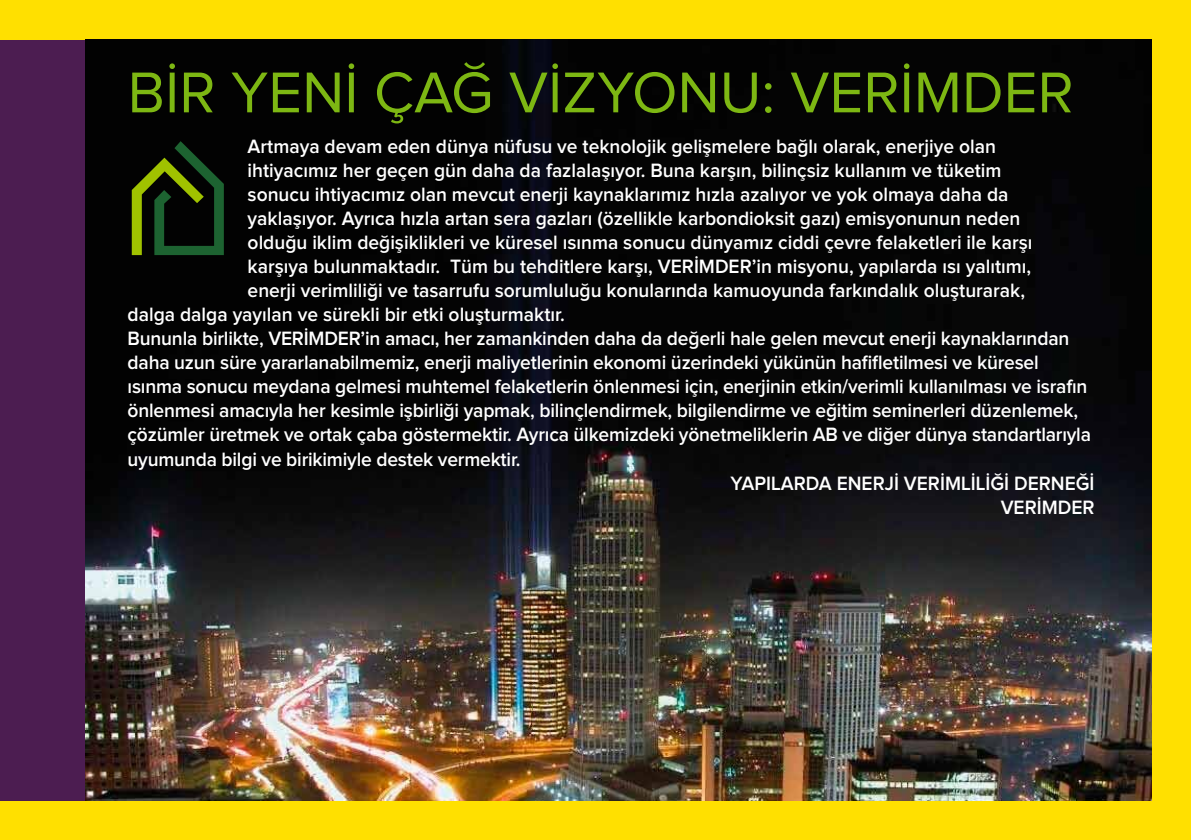
<style>
.page{position:relative;width:1191px;height:840px;background:#fff}
.page>*{position:absolute;margin:0;border:0;box-sizing:border-box;transform-origin:0 0}
.t1{font:59.6px "Proxima Nova";color:#7db713}
.t2{font:600 20px "Proxima Nova";color:#fff;scale:.96 1}
.t3{font:300 14.6px "Avenir";letter-spacing:.325em;color:#fff}
</style>
<div class="page">
<div style="left:0;top:0;width:1191px;height:839px;background:#ffe000"></div>
<div style="left:0;top:40px;width:85px;height:759px;background:#4c1d51"></div>
<img style="left:85px;top:40px;width:1066px;height:759px">
<svg style="left:132px;top:141px;width:92px;height:114px;background:#1e320c"></svg>
<h1 class="t1" style="left:128px;top:65px;width:947px">BİR YENİ ÇAĞ VİZYONU: VERİMDER</h1>
<p class="t2" style="left:248px;top:137px;width:781px">Artmaya devam eden dünya nüfusu ve teknolojik gelişmelere bağlı olarak, enerjiye olan</p>
<p class="t2" style="left:248px;top:161px;width:787px">ihtiyacımız her geçen gün daha da fazlalaşıyor. Buna karşın, bilinçsiz kullanım ve tüketim</p>
<p class="t2" style="left:248px;top:185px;width:794px">sonucu ihtiyacımız olan mevcut enerji kaynaklarımız hızla azalıyor ve yok olmaya daha da</p>
<p class="t2" style="left:248px;top:209px;width:806px">yaklaşıyor. Ayrıca hızla artan sera gazları (özellikle karbondioksit gazı) emisyonunun neden</p>
<p class="t2" style="left:248px;top:233px;width:819px">olduğu iklim değişiklikleri ve küresel ısınma sonucu dünyamız ciddi çevre felaketleri ile karşı</p>
<p class="t2" style="left:248px;top:257px;width:817px">karşıya bulunmaktadır. Tüm bu tehditlere karşı, VERİMDER’in misyonu, yapılarda ısı yalıtımı,</p>
<p class="t2" style="left:248px;top:281px;width:811px">enerji verimliliği ve tasarrufu sorumluluğu konularında kamuoyunda farkındalık oluşturarak,</p>
<p class="t2" style="left:128px;top:305px;width:457px">dalga dalga yayılan ve sürekli bir etki oluşturmaktır.</p>
<p class="t2" style="left:128px;top:329px;width:982px">Bununla birlikte, VERİMDER’in amacı, her zamankinden daha da değerli hale gelen mevcut enerji kaynaklarından</p>
<p class="t2" style="left:128px;top:353px;width:950px">daha uzun süre yararlanabilmemiz, enerji maliyetlerinin ekonomi üzerindeki yükünün hafifletilmesi ve küresel</p>
<p class="t2" style="left:128px;top:377px;width:1001px">ısınma sonucu meydana gelmesi muhtemel felaketlerin önlenmesi için, enerjinin etkin/verimli kullanılması ve israfın</p>
<p class="t2" style="left:128px;top:401px;width:991px">önlenmesi amacıyla her kesimle işbirliği yapmak, bilinçlendirmek, bilgilendirme ve eğitim seminerleri düzenlemek,</p>
<p class="t2" style="left:128px;top:425px;width:1005px">çözümler üretmek ve ortak çaba göstermektir. Ayrıca ülkemizdeki yönetmeliklerin AB ve diğer dünya standartlarıyla</p>
<p class="t2" style="left:128px;top:449px;width:411px">uyumunda bilgi ve birikimiyle destek vermektir.</p>
<p class="t2" style="left:730px;top:473px;width:381px">YAPILARDA ENERJİ VERİMLİLİĞİ DERNEĞİ</p>
<p class="t2" style="left:1000px;top:497px;width:99px">VERİMDER</p>
<p class="t3" style="left:243px;top:237px;width:446px">YAPILARDA ENERJİ VERİMLİLİĞİ DERNEĞİ</p>
</div>
